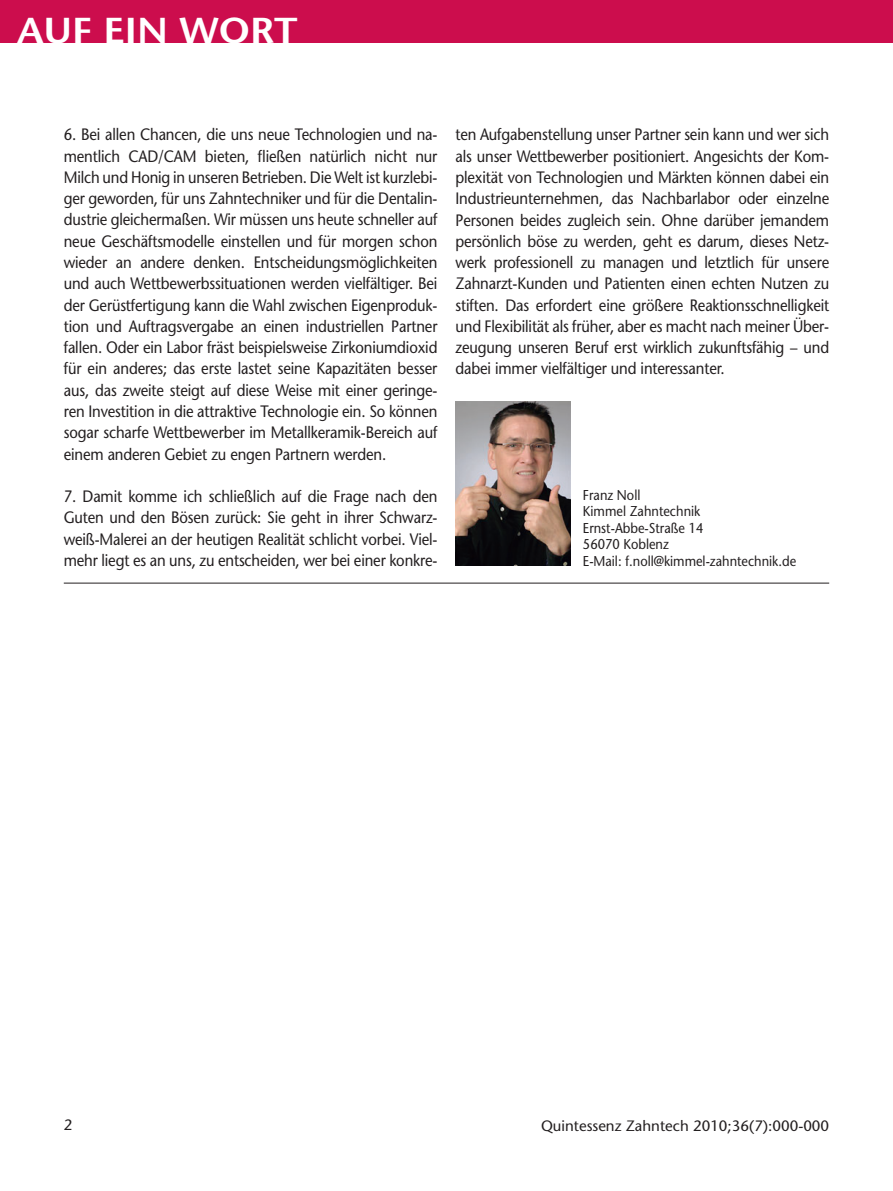
<style>
.page{position:relative;width:893px;height:1191px;background:#fff}
.page>*{position:absolute;margin:0;border:0;box-sizing:border-box;transform-origin:0 0}
.t1{font:600 36px "Stone Sans Std";color:#fff;scale:1.1 1}
.t2{font:500 16.5px/21.3px "Stone Sans Std";letter-spacing:-.01em;color:#231f20;text-align:justify;scale:.9 1}
.t3{font:500 15px "Stone Sans Std";color:#231f20}
.t4{font:500 14.25px/16.5px "Stone Sans Std";color:#231f20;scale:.9 1}
</style>
<div class="page">
<div style="left:0;top:0;width:893px;height:43px;background:#cc0d4d"></div>
<img style="left:455px;top:401px;width:115px;height:165px">
<hr style="left:64px;top:583px;width:765px;height:1px;background:#231f20">
<h1 class="t1" style="left:17px;top:15px;width:257px">AUF EIN WORT</h1>
<p class="t2" style="left:64px;top:125px;width:417px">6. Bei allen Chancen, die uns neue Technologien und na&shy;mentlich CAD/CAM bieten, fließen natürlich nicht nur Milch und Honig in unseren Betrieben. Die Welt ist kurzlebi&shy;ger geworden, für uns Zahn techniker und für die Dentalin&shy;dustrie gleichermaßen. Wir müssen uns heute schneller auf neue Geschäftsmodelle einstellen und für morgen schon wieder an andere denken. Entscheidungsmöglich keiten und auch Wettbewerbssituationen werden vielfältiger. Bei der Gerüstfertigung kann die Wahl zwischen Eigenproduk&shy;tion und Auftragsvergabe an einen industriellen Partner fallen. Oder ein Labor fräst beispielsweise Zirkoniumdioxid für ein anderes; das erste lastet seine Kapazitäten besser aus, das zweite steigt auf diese Weise mit einer geringe&shy;ren Investition in die attraktive Technologie ein. So können sogar scharfe Wettbewerber im Metallkeramik-Bereich auf einem anderen Gebiet zu engen Partnern werden.</p>
<p class="t2" style="left:64px;top:487px;width:417px">7. Damit komme ich schließlich auf die Frage nach den Guten und den Bösen zurück: Sie geht in ihrer Schwarz&shy;weiß-Malerei an der heutigen Realität schlicht vorbei. Viel&shy;mehr liegt es an uns, zu entscheiden, wer bei einer konkre-</p>
<p class="t2" style="left:455px;top:125px;width:417px">ten Aufgabenstellung unser Partner sein kann und wer sich als unser Wettbewerber positioniert. Angesichts der Kom&shy;plexität von Technologien und Märkten können dabei ein Industrieunternehmen, das Nachbarlabor oder einzelne Personen beides zugleich sein. Ohne darüber jemandem persönlich böse zu werden, geht es darum, dieses Netz&shy;werk professionell zu managen und letztlich für unsere Zahnarzt-Kunden und Patienten einen echten Nutzen zu stiften. Das erfordert eine größere Reaktionsschnelligkeit und Flexibilität als früher, aber es macht nach meiner Über&shy;zeugung unseren Beruf erst wirklich zukunftsfähig – und dabei immer vielfältiger und interessanter.</p>
<p class="t4" style="left:583px;top:487px;width:238px">Franz Noll<br>Kimmel Zahntechnik<br>Ernst-Abbe-Straße 14<br>56070 Koblenz<br>E-Mail: f.noll@kimmel-zahntechnik.de</p>
<p class="t3" style="left:64px;top:1118px;width:10px">2</p>
<p class="t3" style="left:541px;top:1119px;width:290px">Quintessenz Zahntech 2010;36(7):000-000</p>
</div>
